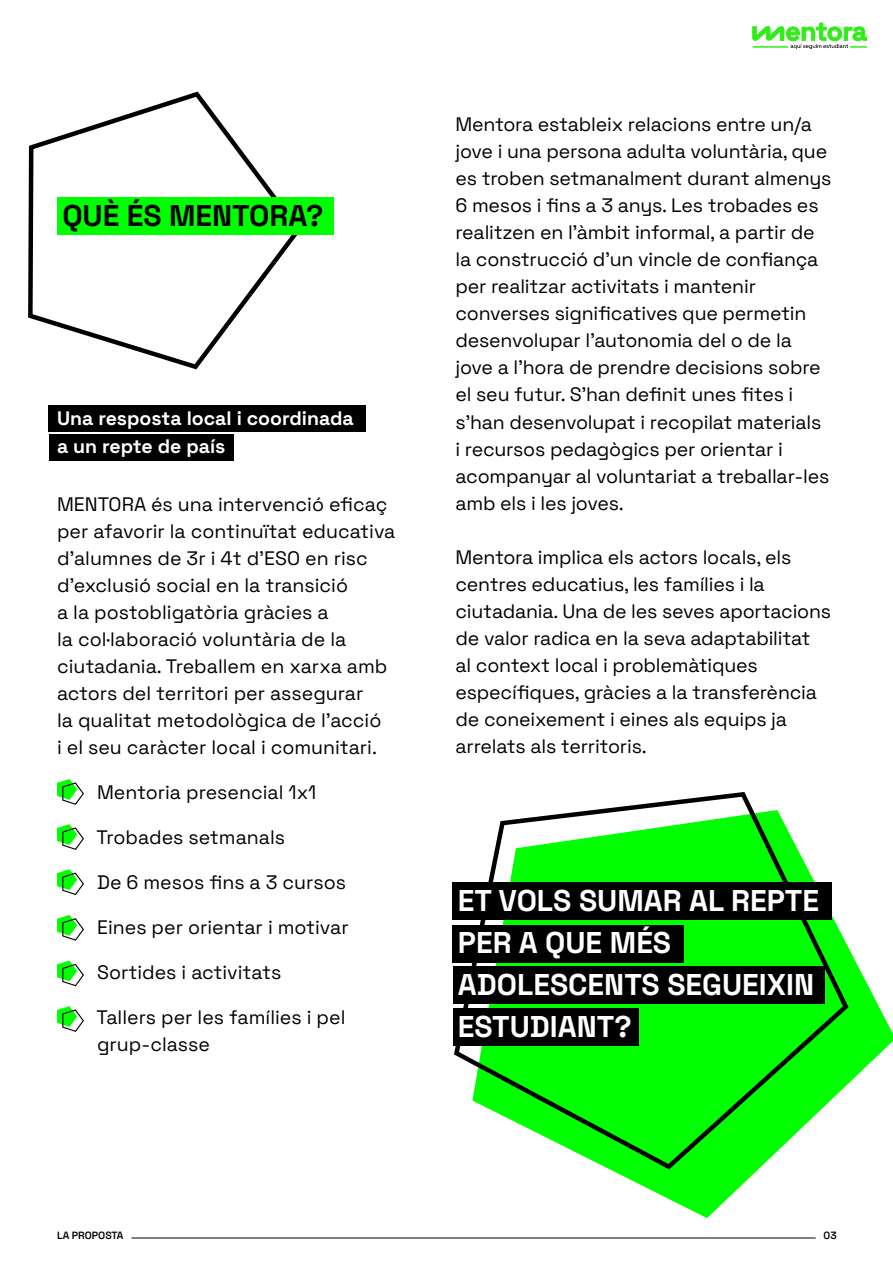
<style>
.page{position:relative;width:893px;height:1263px;background:#fff}
.page>*{position:absolute;margin:0;border:0;box-sizing:border-box;transform-origin:0 0}
.t1{font:700 30px/42px "Space Grotesk";color:#fff}
.t2{font:700 30px "Space Grotesk";color:#000}
.t3{font:19.5px/27px "Space Grotesk";letter-spacing:-.01em;color:#000}
.t4{font:700 19.5px/28.5px "Space Grotesk";color:#fff}
.t5{font:600 10.5px "Space Grotesk";color:#000}
</style>
<div class="page">
<div style="left:49px;top:434px;width:184px;height:27px;background:#000"></div>
<div style="left:49px;top:406px;width:317px;height:26px;background:#000"></div>
<svg style="left:28px;top:91px;width:277px;height:279px"></svg>
<div style="left:57px;top:197px;width:277px;height:37px;background:#0f0"></div>
<svg style="left:752px;top:23px;width:115px;height:26px"></svg>
<hr style="left:131px;top:1237px;width:685px;height:1px;background:#000">
<svg style="left:615px;top:954px;width:278px;height:264px"></svg>
<svg style="left:452px;top:792px;width:400px;height:380px"></svg>
<div style="left:453px;top:966px;width:371px;height:37px;background:#000"></div>
<div style="left:453px;top:1008px;width:185px;height:37px;background:#000"></div>
<div style="left:453px;top:925px;width:231px;height:37px;background:#000"></div>
<div style="left:453px;top:882px;width:379px;height:37px;background:#000"></div>
<svg style="left:57px;top:779px;width:27px;height:26px"></svg>
<svg style="left:57px;top:824px;width:27px;height:26px"></svg>
<svg style="left:57px;top:869px;width:27px;height:26px"></svg>
<svg style="left:57px;top:915px;width:27px;height:26px"></svg>
<svg style="left:57px;top:960px;width:27px;height:27px"></svg>
<svg style="left:57px;top:1006px;width:27px;height:26px"></svg>
<h1 class="t2" style="left:62px;top:193px;width:263px">QUÈ ÉS MENTORA?</h1>
<p class="t4" style="left:57px;top:403px;width:298px">Una resposta local i coordinada a un repte de país</p>
<p class="t3" style="left:57px;top:490px;width:340px">MENTORA és una intervenció eficaç per afavorir la continuïtat educativa d’alumnes de 3r i 4t d’ESO en risc d’exclusió social en la transició<br>a la postobligatòria gràcies a<br>la col·laboració voluntària de la ciutadania. Treballem en xarxa amb actors del territori per assegurar<br>la qualitat metodològica de l’acció<br>i el seu caràcter local i comunitari.</p>
<p class="t3" style="left:97px;top:778px;width:221px">Mentoria presencial 1x1</p>
<p class="t3" style="left:97px;top:823px;width:190px">Trobades setmanals</p>
<p class="t3" style="left:97px;top:868px;width:250px">De 6 mesos fins a 3 cursos</p>
<p class="t3" style="left:97px;top:913px;width:253px">Eines per orientar i motivar</p>
<p class="t3" style="left:97px;top:958px;width:186px">Sortides i activitats</p>
<p class="t3" style="left:97px;top:1003px;width:250px">Tallers per les famílies i pel grup-classe</p>
<p class="t3" style="left:455px;top:110px;width:377px">Mentora estableix relacions entre un/a jove i una persona adulta voluntària, que es troben setmanalment durant almenys 6 mesos i fins a 3 anys. Les trobades es realitzen en l’àmbit informal, a partir de la construcció d’un vincle de confiança per realitzar activitats i mantenir converses significatives que permetin desenvolupar l’autonomia del o de la jove a l’hora de prendre decisions sobre el seu futur. S’han definit unes fites i s’han desenvolupat i recopilat materials<br>i recursos pedagògics per orientar i acompanyar al voluntariat a treballar-les amb els i les joves.</p>
<p class="t3" style="left:455px;top:542px;width:377px">Mentora implica els actors locals, els centres educatius, les famílies i la ciutadania. Una de les seves aportacions de valor radica en la seva adaptabilitat al context local i problemàtiques específiques, gràcies a la transferència de coneixement i eines als equips ja arrelats als territoris.</p>
<h1 class="t1" style="left:458px;top:878px;width:363px">ET VOLS SUMAR AL REPTE<br>PER A QUE MÉS<br>ADOLESCENTS SEGUEIXIN<br>ESTUDIANT?</h1>
<p class="t5" style="left:57px;top:1228px;width:68px">LA PROPOSTA</p>
<p class="t5" style="left:823px;top:1228px;width:15px">03</p>
</div>
